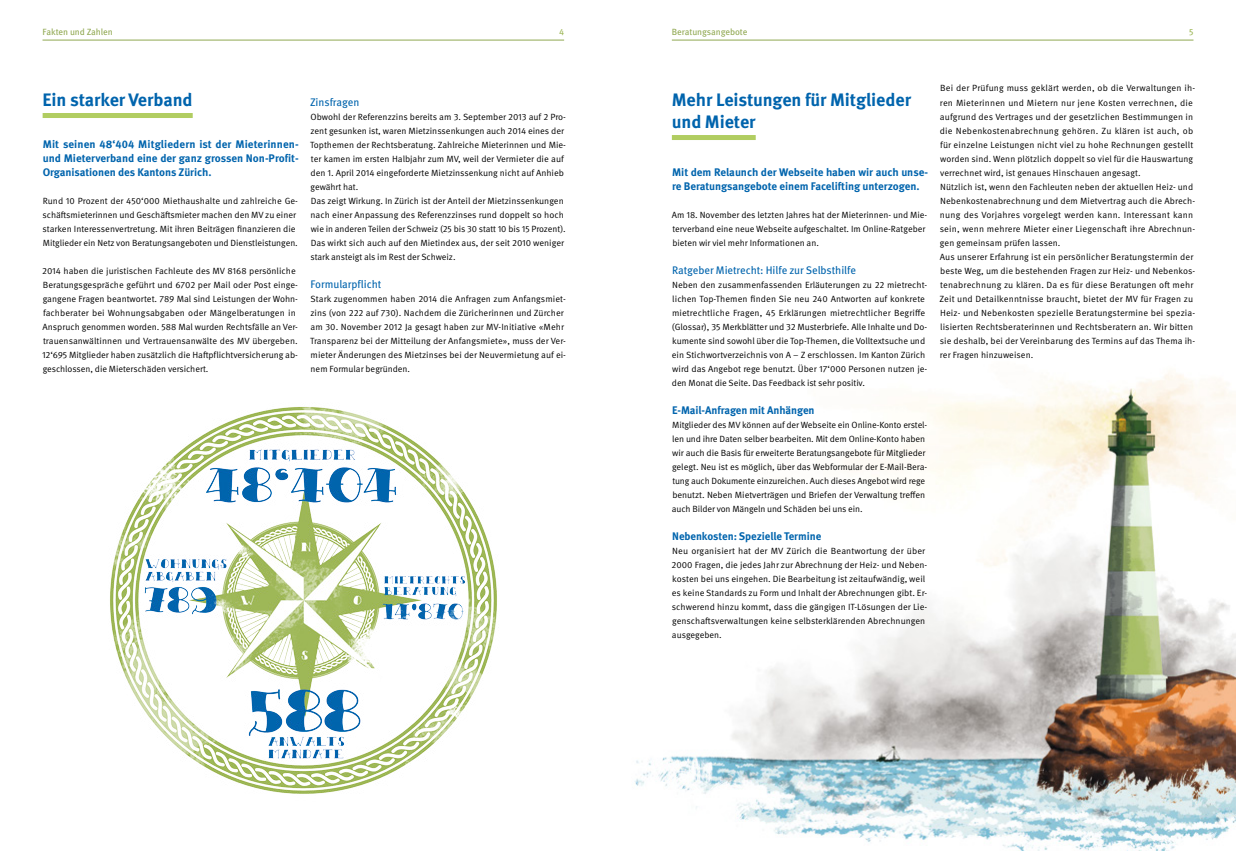
<style>
.page{position:relative;width:1236px;height:851px;background:#fff}
.page>*{position:absolute;margin:0;border:0;box-sizing:border-box;transform-origin:0 0}
.t1{font:700 18px/22px "Meta OT";letter-spacing:-.005em;color:#0064ad}
.t2{font:700 11px/14px "Meta OT";letter-spacing:-.005em;color:#0064ad;text-align:justify}
.t3{font:11px "Meta OT";letter-spacing:-.005em;color:#0064ad}
.t4{font:9px/14px "Meta OT Norm";color:#000}
.t5{font:9px "Meta OT";letter-spacing:-.005em;color:#90a851}
.t6{font:9px "Meta OT";color:#9db757}
</style>
<div class="page">
<img style="left:634px;top:372px;width:602px;height:478px">
<hr style="left:672px;top:40px;width:521px;height:1px;background:#90a851">
<hr style="left:43px;top:40px;width:521px;height:1px;background:#90a851">
<div style="left:43px;top:113px;width:150px;height:5px;background:#b1cd61"></div>
<div style="left:672px;top:135px;width:84px;height:5px;background:#b1cd61"></div>
<img style="left:110px;top:407px;width:387px;height:387px">
<p class="t5" style="left:43px;top:27px;width:72px">Fakten und Zahlen</p>
<p class="t6" style="left:559px;top:27px;width:7px">4</p>
<p class="t5" style="left:672px;top:27px;width:77px">Beratungsangebote</p>
<p class="t6" style="left:1189px;top:27px;width:6px">5</p>
<h1 class="t1" style="left:43px;top:89px;width:152px">Ein starker Verband</h1>
<p class="t2" style="left:43px;top:137px;width:258px">Mit seinen 48‘404 Mitgliedern ist der Mieterinnen&shy;und Mieterverband eine der ganz grossen Non-Profit-Organisationen des Kantons Zürich.</p>
<p class="t4" style="left:43px;top:194px;width:257px">Rund 10 Prozent der 450‘000 Miethaushalte und zahlreiche Ge&shy;schäftsmieterinnen und Geschäftsmieter machen den MV zu einer starken Interessenvertretung. Mit ihren Beiträgen finanzieren die Mitglieder ein Netz von Beratungsangeboten und Dienstleistungen.</p>
<p class="t4" style="left:42px;top:264px;width:258px">2014 haben die juristischen Fachleute des MV 8168 persönliche Beratungsgespräche geführt und 6702 per Mail oder Post einge&shy;gangene Fragen beantwortet. 789 Mal sind Leistungen der Wohn&shy;fachberater bei Wohnungsabgaben oder Mängelberatungen in Anspruch genommen worden. 588 Mal wurden Rechtsfälle an Ver&shy;trauensanwältinnen und Vertrauensanwälte des MV übergeben.<br>12‘695 Mitglieder haben zusätzlich die Haftpflichtversicherung ab&shy;geschlossen, die Mieterschäden versichert.</p>
<p class="t3" style="left:310px;top:95px;width:51px">Zinsfragen</p>
<p class="t4" style="left:310px;top:110px;width:257px">Obwohl der Referenzzins bereits am 3. September 2013 auf 2 Pro&shy;zent gesunken ist, waren Mietzinssenkungen auch 2014 eines der Topthemen der Rechtsberatung. Zahlreiche Mieterinnen und Mie&shy;ter kamen im ersten Halbjahr zum MV, weil der Vermieter die auf den 1. April 2014 eingeforderte Mietzinssenkung nicht auf Anhieb gewährt hat.<br>Das zeigt Wirkung. In Zürich ist der Anteil der Mietzinssenkungen nach einer Anpassung des Referenzzinses rund doppelt so hoch wie in anderen Teilen der Schweiz (25 bis 30 statt 10 bis 15 Prozent).<br>Das wirkt sich auch auf den Mietindex aus, der seit 2010 weniger stark ansteigt als im Rest der Schweiz.</p>
<p class="t3" style="left:311px;top:277px;width:72px">Formularpflicht</p>
<p class="t4" style="left:310px;top:292px;width:257px">Stark zugenommen haben 2014 die Anfragen zum Anfangsmiet&shy;zins (von 222 auf 730). Nachdem die Züricherinnen und Zürcher am 30. November 2012 Ja gesagt haben zur MV-Initiative «Mehr Transparenz bei der Mitteilung der Anfangsmiete», muss der Ver&shy;mieter Änderungen des Mietzinses bei der Neuvermietung auf ei&shy;nem Formular begründen.</p>
<h1 class="t1" style="left:672px;top:89px;width:241px">Mehr Leistungen für Mitglieder und Mieter</h1>
<p class="t2" style="left:672px;top:165px;width:257px">Mit dem Relaunch der Webseite haben wir auch unse&shy;re Beratungsangebote einem Facelifting unterzogen.</p>
<p class="t4" style="left:672px;top:208px;width:257px">Am 18. November des letzten Jahres hat der Mieterinnen- und Mie&shy;terverband eine neue Webseite aufgeschaltet. Im Online-Ratgeber bieten wir viel mehr Informationen an.</p>
<p class="t3" style="left:672px;top:263px;width:185px">Ratgeber Mietrecht: Hilfe zur Selbsthilfe</p>
<p class="t4" style="left:672px;top:278px;width:257px">Neben den zusammenfassenden Erläuterungen zu 22 mietrecht&shy;lichen Top-Themen finden Sie neu 240 Antworten auf konkrete mietrechtliche Fragen, 45 Erklärungen mietrechtlicher Begriffe (Glossar), 35 Merkblätter und 32 Musterbriefe. Alle Inhalte und Do&shy;kumente sind sowohl über die Top-Themen, die Volltextsuche und ein Stichwortverzeichnis von A – Z erschlossen. Im Kanton Zürich wird das Angebot rege benutzt. Über 17‘000 Personen nutzen je&shy;den Monat die Seite. Das Feedback ist sehr positiv.</p>
<p class="t2" style="left:672px;top:403px;width:144px">E-Mail-Anfragen mit Anhängen</p>
<p class="t4" style="left:672px;top:418px;width:257px">Mitglieder des MV können auf der Webseite ein Online-Konto erstel&shy;len und ihre Daten selber bearbeiten. Mit dem Online-Konto haben wir auch die Basis für erweiterte Beratungsangebote für Mitglieder gelegt. Neu ist es möglich, über das Webformular der E-Mail-Bera&shy;tung auch Dokumente einzureichen. Auch dieses Angebot wird rege benutzt. Neben Mietverträgen und Briefen der Verwaltung treffen auch Bilder von Mängeln und Schäden bei uns ein.</p>
<p class="t2" style="left:672px;top:529px;width:151px">Nebenkosten: Spezielle Termine</p>
<p class="t4" style="left:672px;top:544px;width:257px">Neu organisiert hat der MV Zürich die Beantwortung der über 2000 Fragen, die jedes Jahr zur Abrechnung der Heiz- und Neben&shy;kosten bei uns eingehen. Die Bearbeitung ist zeitaufwändig, weil es keine Standards zu Form und Inhalt der Abrechnungen gibt. Er&shy;schwerend hinzu kommt, dass die gängigen IT-Lösungen der Lie&shy;genschaftsverwaltungen keine selbsterklärenden Abrechnungen ausgegeben.</p>
<p class="t4" style="left:939px;top:82px;width:257px">Bei der Prüfung muss geklärt werden, ob die Verwaltungen ih&shy;ren Mieterinnen und Mietern nur jene Kosten verrechnen, die aufgrund des Vertrages und der gesetzlichen Bestimmungen in die Nebenkostenabrechnung gehören. Zu klären ist auch, ob für einzelne Leistungen nicht viel zu hohe Rechnungen gestellt worden sind. Wenn plötzlich doppelt so viel für die Hauswartung verrechnet wird, ist genaues Hinschauen angesagt.<br>Nützlich ist, wenn den Fachleuten neben der aktuellen Heiz- und Nebenkostenabrechnung und dem Mietvertrag auch die Abrech&shy;nung des Vorjahres vorgelegt werden kann. Interessant kann sein, wenn mehrere Mieter einer Liegenschaft ihre Abrechnun&shy;gen gemeinsam prüfen lassen.<br>Aus unserer Erfahrung ist ein persönlicher Beratungstermin der beste Weg, um die bestehenden Fragen zur Heiz- und Nebenkos&shy;tenabrechnung zu klären. Da es für diese Beratungen oft mehr Zeit und Detailkenntnisse braucht, bietet der MV für Fragen zu Heiz- und Nebenkosten spezielle Beratungstermine bei spezia&shy;lisierten Rechtsberaterinnen und Rechtsberatern an. Wir bitten sie deshalb, bei der Vereinbarung des Termins auf das Thema ih&shy;rer Fragen hinzuweisen.</p>
</div>
